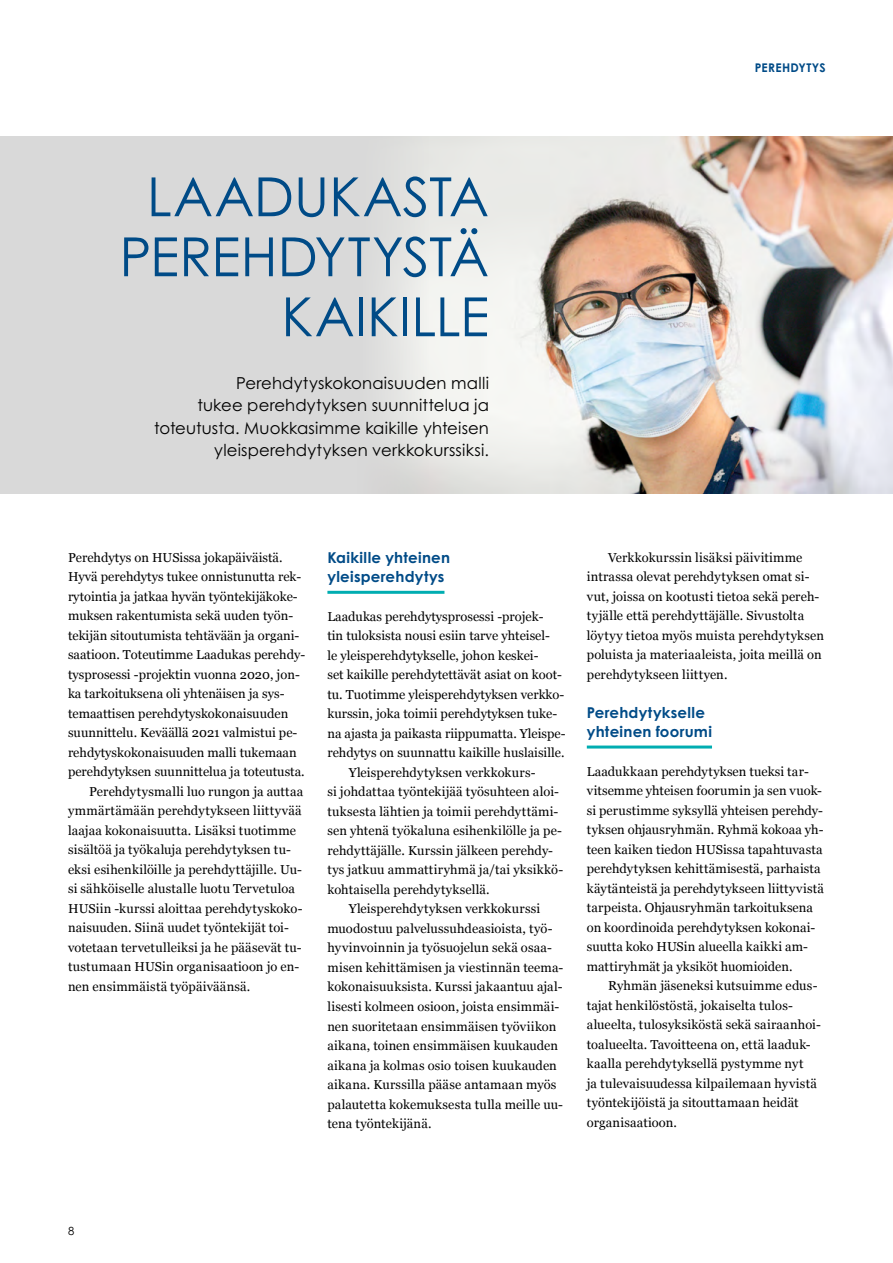
<style>
.page{position:relative;width:893px;height:1263px;background:#fff}
.page>*{position:absolute;margin:0;border:0;box-sizing:border-box;transform-origin:0 0}
.HEADER2_h2{font:54px/60px "Century Gothic Pro";color:#004b87;text-align:right}
.INGRESSI_p{font:16.5px/22.5px "Century Gothic Pro";letter-spacing:.01em;color:#000;text-align:right}
.ALLEVIIVATTU_OTSIKKO{font:700 15px/19.5px "Century Gothic Pro";letter-spacing:.02em;color:#004b87}
.LEIPATEKSTI_p{font:12.9px/19.5px "Georgia";color:#000}
.yläindeksointi_p{font:700 12px "Century Gothic Pro";letter-spacing:.025em;color:#004b87}
.t1{font:11.25px "Century Gothic Pro";color:#000}
</style>
<div class="page">
<div style="left:0;top:136px;width:893px;height:357px;background:#d9d9d9"></div>
<img style="left:390px;top:136px;width:503px;height:357px">
<hr style="left:327px;top:591px;width:117px;height:3px;background:#00adb1">
<hr style="left:587px;top:745px;width:125px;height:3px;background:#00adb1">
<p class="yläindeksointi_p" style="left:755px;top:61px;width:72px">PEREHDYTYS</p>
<p class="HEADER2_h2" style="left:147px;top:166px;width:344px">LAADUKASTA</p>
<p class="HEADER2_h2" style="left:119px;top:226px;width:371px">PEREHDYTYSTÄ<br>KAIKILLE</p>
<p class="INGRESSI_p" style="left:154px;top:371px;width:336px">Perehdytyskokonaisuuden malli<br>tukee perehdytyksen suunnittelua ja toteutusta. Muokkasimme kaikille yhteisen yleisperehdytyksen verkkokurssiksi.</p>
<p class="LEIPATEKSTI_p" style="left:68px;top:547px;width:239px">Perehdytys on HUSissa jokapäiväistä.<br>Hyvä perehdytys tukee onnistunutta rek&shy;rytointia ja jatkaa hyvän työntekijäkoke&shy;muksen rakentumista sekä uuden työn&shy;tekijän sitoutumista tehtävään ja organi&shy;saatioon. Toteutimme Laadukas perehdy&shy;tysprosessi -projektin vuonna 2020, jon&shy;ka tarkoituksena oli yhtenäisen ja sys&shy;temaattisen perehdytyskokonaisuuden suunnittelu. Keväällä 2021 valmistui pe&shy;rehdytyskokonaisuuden malli tukemaan perehdytyksen suunnittelua ja toteutusta.</p>
<p class="LEIPATEKSTI_p" style="left:68px;top:781px;width:237px;text-indent:21px">Perehdytysmalli luo rungon ja auttaa ymmärtämään perehdytykseen liittyvää laajaa kokonaisuutta. Lisäksi tuotimme sisältöä ja työkaluja perehdytyksen tu&shy;eksi esihenkilöille ja perehdyttäjille. Uu&shy;si sähköiselle alustalle luotu Tervetuloa HUSiin -kurssi aloittaa perehdytyskoko&shy;naisuuden. Siinä uudet työntekijät toi&shy;votetaan tervetulleiksi ja he pääsevät tu&shy;tustumaan HUSin organisaatioon jo en&shy;nen ensimmäistä työpäiväänsä.</p>
<p class="ALLEVIIVATTU_OTSIKKO" style="left:327px;top:547px;width:124px">Kaikille yhteinen yleisperehdytys</p>
<p class="LEIPATEKSTI_p" style="left:327px;top:606px;width:240px">Laadukas perehdytysprosessi -projek-<br>tin tuloksista nousi esiin tarve yhteisel-<br>le yleisperehdytykselle, johon keskei-<br>set kaikille perehdytettävät asiat on koot&shy;tu. Tuotimme yleisperehdytyksen verkko&shy;kurssin, joka toimii perehdytyksen tuke&shy;na ajasta ja paikasta riippumatta. Yleispe&shy;rehdytys on suunnattu kaikille huslaisille.</p>
<p class="LEIPATEKSTI_p" style="left:327px;top:762px;width:237px;text-indent:21px">Yleisperehdytyksen verkkokurs-<br>si johdattaa työntekijää työsuhteen aloi&shy;tuksesta lähtien ja toimii perehdyttämi&shy;sen yhtenä työkaluna esihenkilölle ja pe&shy;rehdyttäjälle. Kurssin jälkeen perehdy&shy;tys jatkuu ammattiryhmä ja/tai yksikkö&shy;kohtaisella perehdytyksellä.</p>
<p class="LEIPATEKSTI_p" style="left:327px;top:899px;width:237px;text-indent:21px">Yleisperehdytyksen verkkokurssi muodostuu palvelussuhdeasioista, työ&shy;hyvinvoinnin ja työsuojelun sekä osaa&shy;misen kehittämisen ja viestinnän teema&shy;kokonaisuuksista. Kurssi jakaantuu ajal&shy;lisesti kolmeen osioon, joista ensimmäi&shy;nen suoritetaan ensimmäisen työviikon aikana, toinen ensimmäisen kuukauden aikana ja kolmas osio toisen kuukauden aikana. Kurssilla pääse antamaan myös palautetta kokemuksesta tulla meille uu&shy;tena työntekijänä.</p>
<p class="LEIPATEKSTI_p" style="left:587px;top:547px;width:239px;text-indent:21px">Verkkokurssin lisäksi päivitimme intrassa olevat perehdytyksen omat si&shy;vut, joissa on kootusti tietoa sekä pereh&shy;tyjälle että perehdyttäjälle. Sivustolta löytyy tietoa myös muista perehdytyksen poluista ja materiaaleista, joita meillä on perehdytykseen liittyen.</p>
<p class="ALLEVIIVATTU_OTSIKKO" style="left:587px;top:702px;width:127px">Perehdytykselle yhteinen foorumi</p>
<p class="LEIPATEKSTI_p" style="left:587px;top:761px;width:239px">Laadukkaan perehdytyksen tueksi tar&shy;vitsemme yhteisen foorumin ja sen vuok&shy;si perustimme syksyllä yhteisen perehdy&shy;tyksen ohjausryhmän. Ryhmä kokoaa yh&shy;teen kaiken tiedon HUSissa tapahtuvasta perehdytyksen kehittämisestä, parhaista käytänteistä ja perehdytykseen liittyvistä tarpeista. Ohjausryhmän tarkoituksena on koordinoida perehdytyksen kokonai&shy;suutta koko HUSin alueella kaikki am&shy;mattiryhmät ja yksiköt huomioiden.</p>
<p class="LEIPATEKSTI_p" style="left:587px;top:975px;width:236px;text-indent:21px">Ryhmän jäseneksi kutsuimme edus&shy;tajat henkilöstöstä, jokaiselta tulos&shy;alueelta, tulosyksiköstä sekä sairaanhoi&shy;toalueelta. Tavoitteena on, että laaduk&shy;kaalla perehdytyksellä pystymme nyt<br>ja tulevaisuudessa kilpailemaan hyvistä työntekijöistä ja sitouttamaan heidät organisaatioon.</p>
<p class="t1" style="left:68px;top:1224px;width:8px">8</p>
</div>
